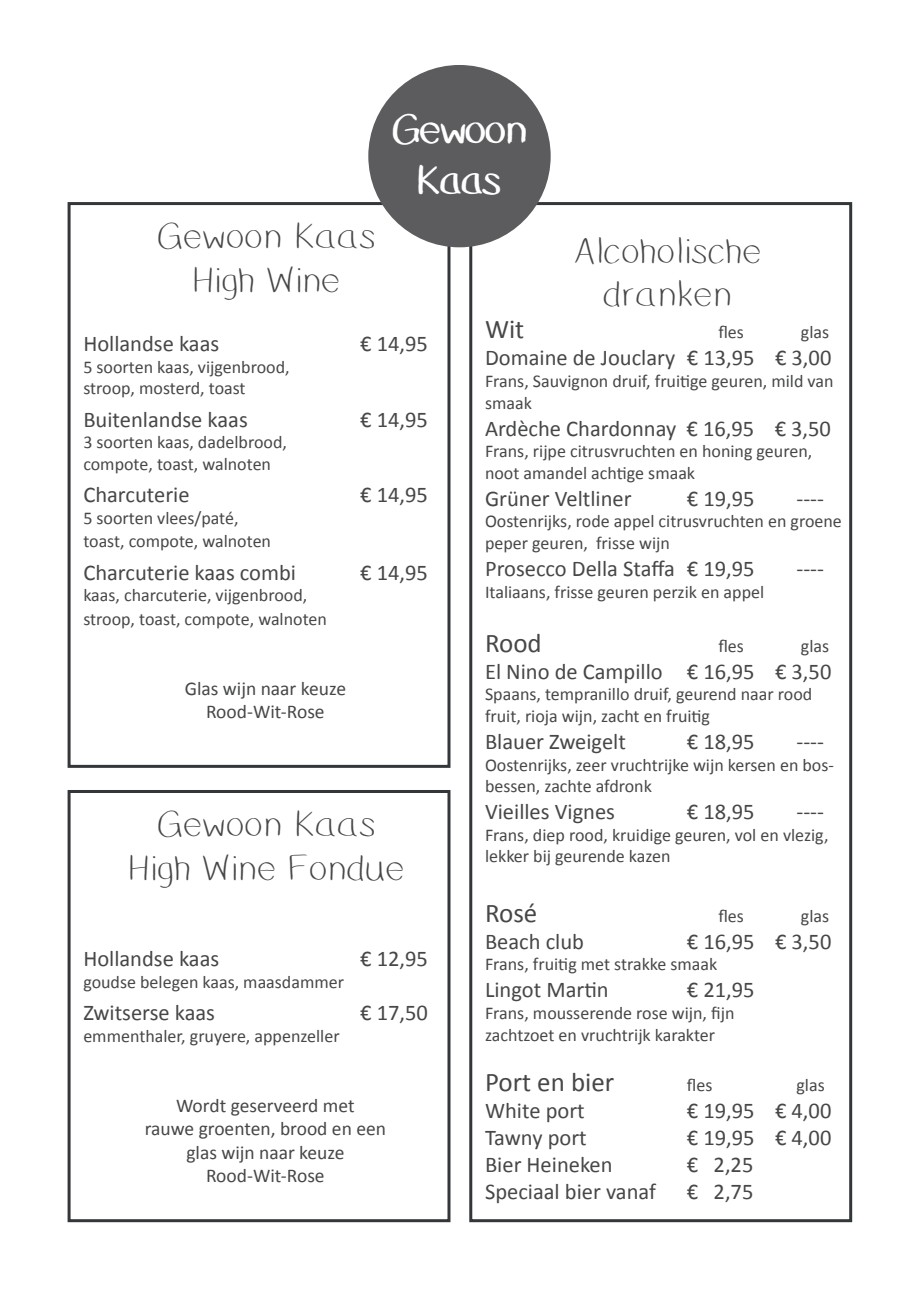
<style>
.page{position:relative;width:919px;height:1289px;background:#fff}
.page>*{position:absolute;margin:0;border:0;box-sizing:border-box;transform-origin:0 0}
.t1{font:40.8px/51px "Dusty Erasers";letter-spacing:-.05em;color:#fff;text-align:center}
.t2{font:300 36px/43.2px "Dusty Erasers";color:#464748;text-align:center}
.t3{font:27px "Calibri";color:#464748}
.t4{font:22.5px "Calibri";color:#464748}
.t5{font:19.5px/23.4px "Calibri";color:#464748;text-align:center}
.t6{font:18px/21.6px "Calibri";color:#464748}
</style>
<div class="page">
<div style="left:469px;top:202px;width:383px;height:1020px;border:3px solid #33373a"></div>
<div style="left:68px;top:790px;width:382px;height:432px;border:3px solid #33373a"></div>
<div style="left:68px;top:202px;width:382px;height:565px;border:3px solid #33373a"></div>
<div style="left:368px;top:65px;width:182px;height:182px;background:#5c5c5f;border-radius:50%"></div>
<h1 class="t1" style="left:390px;top:107px;width:139px">Gewoon<br>Kaas</h1>
<h2 class="t2" style="left:155px;top:217px;width:221px">Gewoon Kaas<br>High Wine</h2>
<p class="t4" style="left:83px;top:329px;width:137px">Hollandse kaas</p>
<p class="t4" style="left:360px;top:329px;width:69px">€ 14,95</p>
<p class="t6" style="left:83px;top:355px;width:208px">5 soorten kaas, vijgenbrood, stroop, mosterd, toast</p>
<p class="t4" style="left:83px;top:405px;width:166px">Buitenlandse kaas</p>
<p class="t4" style="left:360px;top:405px;width:69px">€ 14,95</p>
<p class="t6" style="left:83px;top:430px;width:205px">3 soorten kaas, dadelbrood, compote, toast, walnoten</p>
<p class="t4" style="left:83px;top:481px;width:108px">Charcuterie</p>
<p class="t4" style="left:360px;top:481px;width:69px">€ 14,95</p>
<p class="t6" style="left:83px;top:505px;width:189px;line-height:23.4px">5 soorten vlees/paté, toast, compote, walnoten</p>
<p class="t4" style="left:83px;top:558px;width:214px">Charcuterie kaas combi</p>
<p class="t4" style="left:360px;top:558px;width:69px">€ 14,95</p>
<p class="t6" style="left:83px;top:583px;width:245px;line-height:23.4px">kaas, charcuterie, vijgenbrood, stroop, toast, compote, walnoten</p>
<p class="t5" style="left:185px;top:676px;width:163px">Glas wijn naar keuze<br>Rood-Wit-Rose</p>
<h2 class="t2" style="left:127px;top:805px;width:279px">Gewoon Kaas<br>High Wine Fondue</h2>
<p class="t4" style="left:83px;top:944px;width:137px">Hollandse kaas</p>
<p class="t4" style="left:360px;top:944px;width:69px">€ 12,95</p>
<p class="t6" style="left:83px;top:969px;width:262px">goudse belegen kaas, maasdammer</p>
<p class="t4" style="left:83px;top:998px;width:133px">Zwitserse kaas</p>
<p class="t4" style="left:360px;top:998px;width:69px">€ 17,50</p>
<p class="t6" style="left:83px;top:1023px;width:258px">emmenthaler, gruyere, appenzeller</p>
<p class="t5" style="left:145px;top:1092px;width:243px">Wordt geserveerd met<br>rauwe groenten, brood en een glas wijn naar keuze<br>Rood-Wit-Rose</p>
<h2 class="t2" style="left:573px;top:232px;width:190px">Alcoholische dranken</h2>
<h3 class="t3" style="left:485px;top:312px;width:41px">Wit</h3>
<p class="t6" style="left:718px;top:321px;width:27px">fles</p>
<p class="t6" style="left:800px;top:321px;width:30px">glas</p>
<p class="t4" style="left:485px;top:344px;width:348px">Domaine de Jouclary € 13,95 € 3,00</p>
<p class="t6" style="left:485px;top:369px;width:350px">Frans, Sauvignon druif, fruitige geuren, mild van smaak</p>
<p class="t4" style="left:485px;top:414px;width:347px">Ardèche Chardonnay € 16,95 € 3,50</p>
<p class="t6" style="left:485px;top:439px;width:329px">Frans, rijpe citrusvruchten en honing geuren, noot amandel achtige smaak</p>
<p class="t4" style="left:485px;top:484px;width:148px">Grüner Veltliner</p>
<p class="t4" style="left:686px;top:484px;width:69px">€ 19,95</p>
<p class="t4" style="left:796px;top:484px;width:29px">----</p>
<p class="t6" style="left:485px;top:510px;width:358px">Oostenrijks, rode appel citrusvruchten en groene peper geuren, frisse wijn</p>
<p class="t4" style="left:485px;top:554px;width:271px">Prosecco Della Staffa € 19,95</p>
<p class="t4" style="left:796px;top:554px;width:29px">----</p>
<p class="t6" style="left:485px;top:580px;width:281px">Italiaans, frisse geuren perzik en appel</p>
<h3 class="t3" style="left:485px;top:626px;width:58px">Rood</h3>
<p class="t6" style="left:718px;top:634px;width:27px">fles</p>
<p class="t6" style="left:800px;top:634px;width:30px">glas</p>
<p class="t4" style="left:485px;top:657px;width:348px">El Nino de Campillo € 16,95 € 3,50</p>
<p class="t6" style="left:485px;top:682px;width:329px">Spaans, tempranillo druif, geurend naar rood fruit, rioja wijn, zacht en fruitig</p>
<p class="t4" style="left:485px;top:727px;width:142px">Blauer Zweigelt</p>
<p class="t4" style="left:686px;top:727px;width:69px">€ 18,95</p>
<p class="t4" style="left:796px;top:727px;width:29px">----</p>
<p class="t6" style="left:485px;top:753px;width:350px">Oostenrijks, zeer vruchtrijke wijn kersen en bos&shy;bessen, zachte afdronk</p>
<p class="t4" style="left:485px;top:797px;width:131px">Vieilles Vignes</p>
<p class="t4" style="left:686px;top:797px;width:69px">€ 18,95</p>
<p class="t4" style="left:796px;top:797px;width:29px">----</p>
<p class="t6" style="left:485px;top:823px;width:345px">Frans, diep rood, kruidige geuren, vol en vlezig, lekker bij geurende kazen</p>
<h3 class="t3" style="left:485px;top:896px;width:54px">Rosé</h3>
<p class="t6" style="left:718px;top:904px;width:27px">fles</p>
<p class="t6" style="left:800px;top:904px;width:30px">glas</p>
<p class="t4" style="left:485px;top:927px;width:100px">Beach club</p>
<p class="t4" style="left:686px;top:927px;width:146px">€ 16,95 € 3,50</p>
<p class="t6" style="left:485px;top:952px;width:234px">Frans, fruitig met strakke smaak</p>
<p class="t4" style="left:485px;top:976px;width:125px">Lingot Martin</p>
<p class="t4" style="left:686px;top:976px;width:69px">€ 21,95</p>
<p class="t6" style="left:485px;top:1001px;width:251px">Frans, mousserende rose wijn, fijn zachtzoet en vruchtrijk karakter</p>
<h3 class="t3" style="left:485px;top:1065px;width:131px">Port en bier</h3>
<p class="t6" style="left:686px;top:1073px;width:27px">fles</p>
<p class="t6" style="left:796px;top:1073px;width:30px">glas</p>
<p class="t4" style="left:485px;top:1096px;width:101px">White port</p>
<p class="t4" style="left:686px;top:1096px;width:146px">€ 19,95 € 4,00</p>
<p class="t4" style="left:485px;top:1123px;width:103px">Tawny port</p>
<p class="t4" style="left:686px;top:1123px;width:146px">€ 19,95 € 4,00</p>
<p class="t4" style="left:485px;top:1150px;width:129px">Bier Heineken</p>
<p class="t4" style="left:686px;top:1150px;width:68px">€ 2,25</p>
<p class="t4" style="left:485px;top:1177px;width:172px">Speciaal bier vanaf</p>
<p class="t4" style="left:686px;top:1177px;width:68px">€ 2,75</p>
</div>
